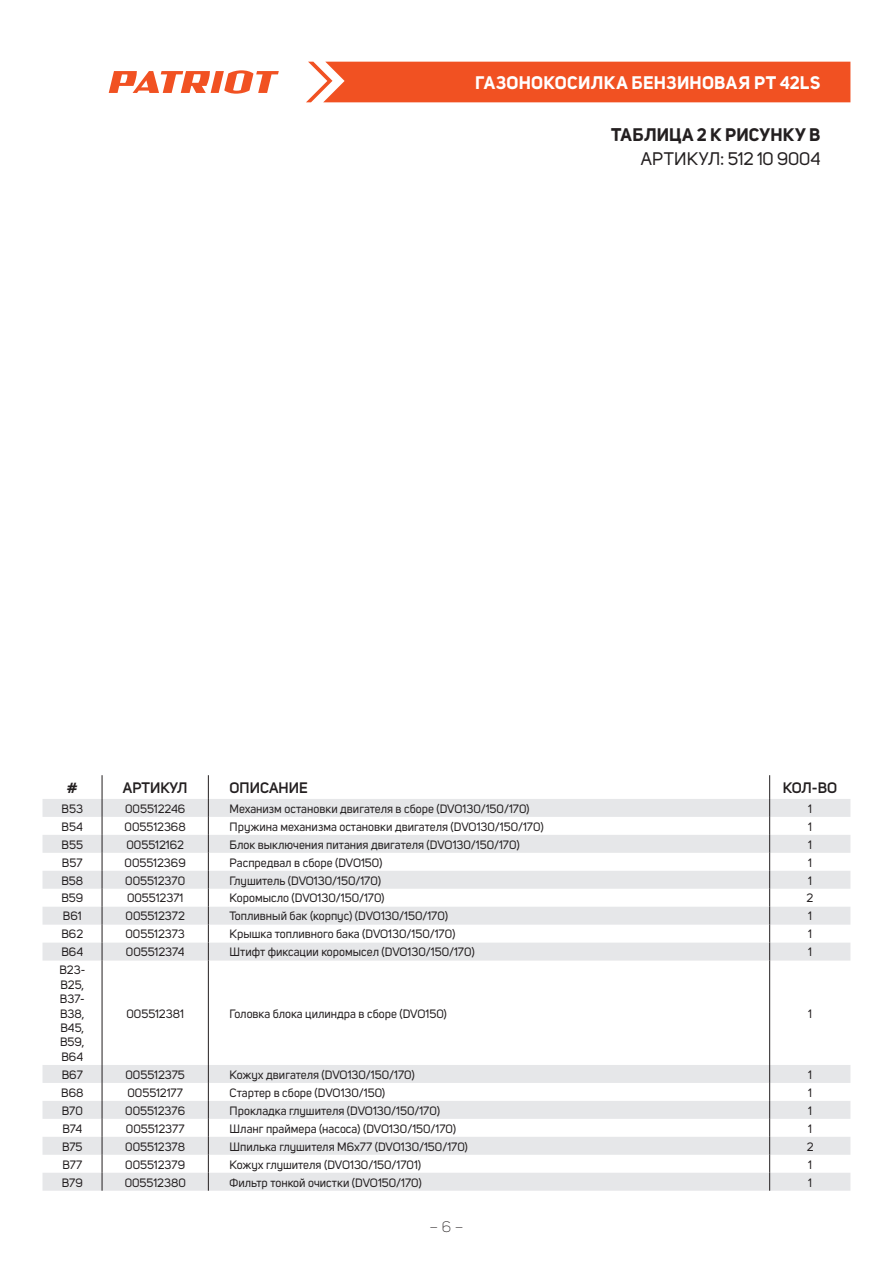
<style>
.page{position:relative;width:893px;height:1263px;background:#fff}
.page>*{position:absolute;margin:0;border:0;box-sizing:border-box;transform-origin:0 0}
.t1{font:700 18px "Uni Sans";letter-spacing:.015em;color:#fff}
.t2{font:700 18px "Uni Sans";letter-spacing:.02em;color:#231f20}
.t3{font:18px "Uni Sans";letter-spacing:-.005em;color:#231f20}
.t4{font:600 15px "Uni Sans";color:#231f20}
.t5{font:300 15px "Uni Sans";color:#231f20}
.t6{font:12px/14.4px "Uni Sans";color:#231f20;text-align:justify}
</style>
<div class="page">
<div style="left:306px;top:62px;width:544px;height:40px;background:#f15122"></div>
<svg style="left:109px;top:70px;width:170px;height:24px"></svg>
<svg style="left:43px;top:799px;width:807px;height:392px"></svg>
<svg style="left:102px;top:775px;width:1px;height:185px"></svg>
<svg style="left:208px;top:775px;width:1px;height:185px"></svg>
<svg style="left:769px;top:775px;width:1px;height:185px"></svg>
<hr style="left:102px;top:960px;width:1px;height:105px;background:#231f20">
<hr style="left:208px;top:960px;width:1px;height:105px;background:#231f20">
<hr style="left:769px;top:960px;width:1px;height:105px;background:#231f20">
<svg style="left:102px;top:1065px;width:1px;height:126px"></svg>
<svg style="left:208px;top:1065px;width:1px;height:126px"></svg>
<svg style="left:769px;top:1065px;width:1px;height:126px"></svg>
<h1 class="t1" style="left:475px;top:72px;width:347px">ГАЗОНОКОСИЛКА БЕНЗИНОВАЯ PT 42LS</h1>
<h1 class="t2" style="left:611px;top:123px;width:211px">ТАБЛИЦА 2 К РИСУНКУ B</h1>
<h1 class="t3" style="left:641px;top:148px;width:181px">АРТИКУЛ: 512 10 9004</h1>
<p class="t4" style="left:67px;top:779px;width:12px">#</p>
<p class="t4" style="left:123px;top:779px;width:66px">АРТИКУЛ</p>
<p class="t4" style="left:230px;top:779px;width:80px">ОПИСАНИЕ</p>
<p class="t4" style="left:783px;top:779px;width:56px">КОЛ-ВО</p>
<p class="t6" style="left:62px;top:801px;width:23px">B53</p>
<p class="t6" style="left:125px;top:801px;width:62px">005512246</p>
<p class="t6" style="left:230px;top:801px;width:301px">Механизм остановки двигателя в сборе (DVO130/150/170)</p>
<p class="t6" style="left:808px;top:801px;width:5px">1</p>
<p class="t6" style="left:62px;top:819px;width:23px">B54</p>
<p class="t6" style="left:125px;top:819px;width:63px">005512368</p>
<p class="t6" style="left:230px;top:819px;width:316px">Пружина механизма остановки двигателя (DVO130/150/170)</p>
<p class="t6" style="left:808px;top:819px;width:5px">1</p>
<p class="t6" style="left:62px;top:837px;width:23px">B55</p>
<p class="t6" style="left:126px;top:837px;width:59px">005512162</p>
<p class="t6" style="left:230px;top:837px;width:292px">Блок выключения питания двигателя (DVO130/150/170)</p>
<p class="t6" style="left:808px;top:837px;width:5px">1</p>
<p class="t6" style="left:62px;top:855px;width:22px">B57</p>
<p class="t6" style="left:125px;top:855px;width:63px">005512369</p>
<p class="t6" style="left:230px;top:855px;width:154px">Распредвал в сборе (DVO150)</p>
<p class="t6" style="left:808px;top:855px;width:5px">1</p>
<p class="t6" style="left:61px;top:873px;width:23px">B58</p>
<p class="t6" style="left:125px;top:873px;width:61px">005512370</p>
<p class="t6" style="left:230px;top:873px;width:153px">Глушитель (DVO130/150/170)</p>
<p class="t6" style="left:808px;top:873px;width:5px">1</p>
<p class="t6" style="left:61px;top:891px;width:23px">B59</p>
<p class="t6" style="left:127px;top:891px;width:58px">005512371</p>
<p class="t6" style="left:230px;top:891px;width:157px">Коромысло (DVO130/150/170)</p>
<p class="t6" style="left:807px;top:891px;width:8px">2</p>
<p class="t6" style="left:63px;top:909px;width:20px">B61</p>
<p class="t6" style="left:126px;top:909px;width:61px">005512372</p>
<p class="t6" style="left:230px;top:909px;width:220px">Топливный бак (корпус) (DVO130/150/170)</p>
<p class="t6" style="left:808px;top:909px;width:5px">1</p>
<p class="t6" style="left:61px;top:927px;width:23px">B62</p>
<p class="t6" style="left:125px;top:927px;width:61px">005512373</p>
<p class="t6" style="left:230px;top:927px;width:227px">Крышка топливного бака (DVO130/150/170)</p>
<p class="t6" style="left:808px;top:927px;width:5px">1</p>
<p class="t6" style="left:61px;top:945px;width:23px">B64</p>
<p class="t6" style="left:126px;top:945px;width:60px">005512374</p>
<p class="t6" style="left:230px;top:945px;width:247px">Штифт фиксации коромысел (DVO130/150/170)</p>
<p class="t6" style="left:808px;top:945px;width:5px">1</p>
<p class="t6" style="left:59px;top:963px;width:27px">B23- B25, B37- B38, B45, B59, B64</p>
<p class="t6" style="left:126px;top:1006px;width:59px">005512381</p>
<p class="t6" style="left:230px;top:1006px;width:219px">Головка блока цилиндра в сборе (DVO150)</p>
<p class="t6" style="left:808px;top:1006px;width:5px">1</p>
<p class="t6" style="left:62px;top:1067px;width:23px">B67</p>
<p class="t6" style="left:125px;top:1067px;width:61px">005512375</p>
<p class="t6" style="left:230px;top:1067px;width:187px">Кожух двигателя (DVO130/150/170)</p>
<p class="t6" style="left:808px;top:1067px;width:5px">1</p>
<p class="t6" style="left:61px;top:1085px;width:24px">B68</p>
<p class="t6" style="left:127px;top:1085px;width:57px">005512177</p>
<p class="t6" style="left:230px;top:1085px;width:157px">Стартер в сборе (DVO130/150)</p>
<p class="t6" style="left:808px;top:1085px;width:5px">1</p>
<p class="t6" style="left:62px;top:1103px;width:22px">B70</p>
<p class="t6" style="left:125px;top:1103px;width:61px">005512376</p>
<p class="t6" style="left:230px;top:1103px;width:212px">Прокладка глушителя (DVO130/150/170)</p>
<p class="t6" style="left:808px;top:1103px;width:5px">1</p>
<p class="t6" style="left:62px;top:1121px;width:21px">B74</p>
<p class="t6" style="left:126px;top:1121px;width:60px">005512377</p>
<p class="t6" style="left:230px;top:1121px;width:228px">Шланг праймера (насоса) (DVO130/150/170)</p>
<p class="t6" style="left:808px;top:1121px;width:5px">1</p>
<p class="t6" style="left:62px;top:1139px;width:22px">B75</p>
<p class="t6" style="left:125px;top:1139px;width:61px">005512378</p>
<p class="t6" style="left:230px;top:1139px;width:240px">Шпилька глушителя М6х77 (DVO130/150/170)</p>
<p class="t6" style="left:807px;top:1139px;width:8px">2</p>
<p class="t6" style="left:62px;top:1157px;width:21px">B77</p>
<p class="t6" style="left:125px;top:1157px;width:61px">005512379</p>
<p class="t6" style="left:230px;top:1157px;width:193px">Кожух глушителя (DVO130/150/1701)</p>
<p class="t6" style="left:808px;top:1157px;width:5px">1</p>
<p class="t6" style="left:62px;top:1175px;width:22px">B79</p>
<p class="t6" style="left:125px;top:1175px;width:63px">005512380</p>
<p class="t6" style="left:230px;top:1175px;width:194px">Фильтр тонкой очистки (DVO150/170)</p>
<p class="t6" style="left:808px;top:1175px;width:5px">1</p>
<p class="t5" style="left:429px;top:1218px;width:35px">– 6 –</p>
</div>
